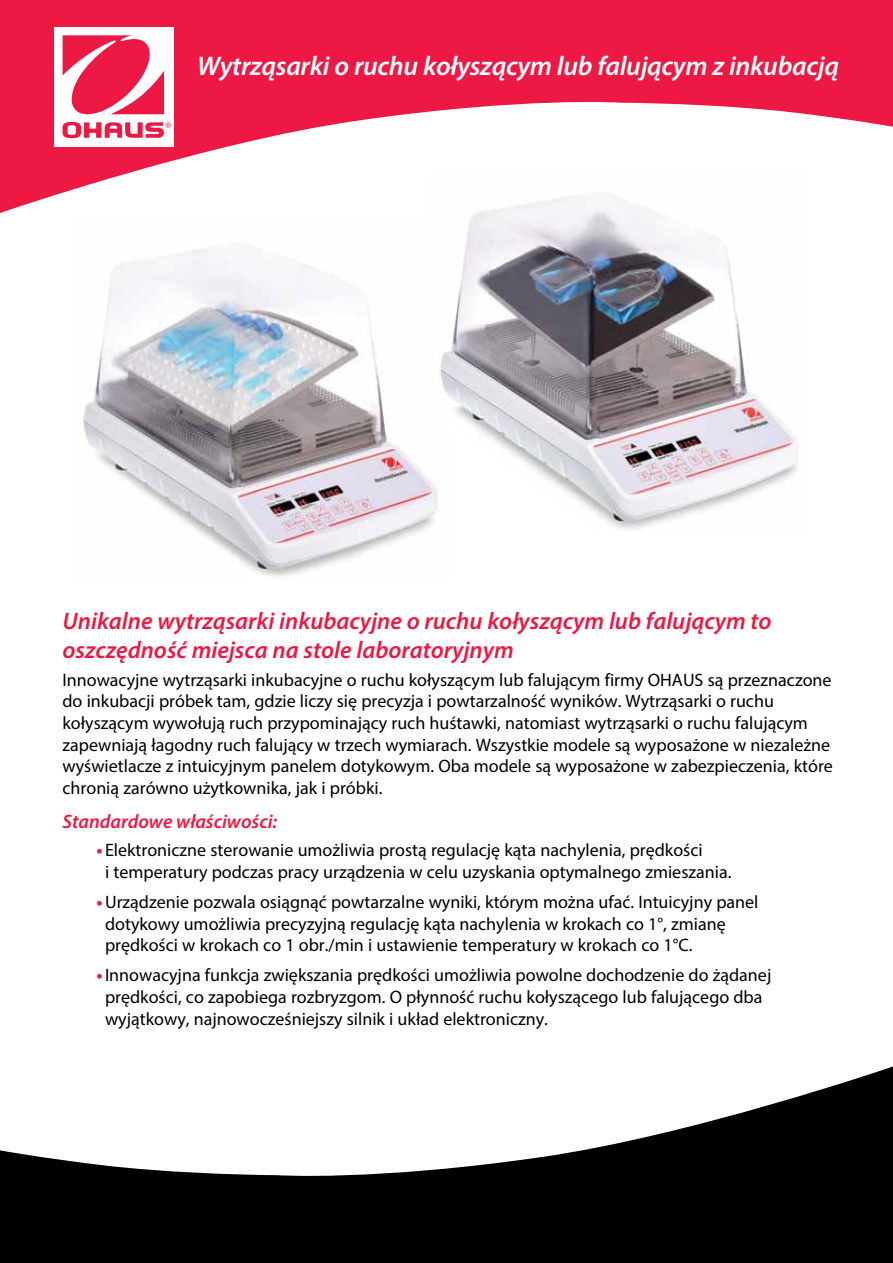
<style>
.page{position:relative;width:893px;height:1263px;background:#fff}
.page>*{position:absolute;margin:0;border:0;box-sizing:border-box;transform-origin:0 0}
.t1{font:italic 600 27px "Myriad Pro";letter-spacing:-.01em;color:#fff}
.t2{font:italic 600 24px/28.8px "Myriad Pro";color:#ed1844}
.t3{font:italic 600 19.5px "Myriad Pro";color:#ed1844}
.t4{font:18px/21.6px "Myriad Pro";color:#000}
.s1{font-weight:700;color:#ed1844}
</style>
<div class="page">
<svg style="left:0;top:0;width:893px;height:213px;fill:#ed1844"></svg>
<div style="left:54px;top:27px;width:120px;height:119px;background:#fff"></div>
<svg style="left:62px;top:35px;width:109px;height:103px"></svg>
<svg style="left:0;top:1066px;width:893px;height:197px;fill:#000"></svg>
<img style="left:83px;top:249px;width:347px;height:330px">
<img style="left:430px;top:170px;width:378px;height:360px">
<h1 class="t1" style="left:197px;top:49px;width:643px">Wytrząsarki o ruchu kołyszącym lub falującym z inkubacją</h1>
<h2 class="t2" style="left:63px;top:606px;width:711px">Unikalne wytrząsarki inkubacyjne o ruchu kołyszącym lub falującym to oszczędność miejsca na stole laboratoryjnym</h2>
<p class="t4" style="left:63px;top:669px;width:772px">Innowacyjne wytrząsarki inkubacyjne o ruchu kołyszącym lub falującym firmy OHAUS są przeznaczone do inkubacji próbek tam, gdzie liczy się precyzja i powtarzalność wyników. Wytrząsarki o ruchu kołyszącym wywołują ruch przypominający ruch huśtawki, natomiast wytrząsarki o ruchu falującym zapewniają łagodny ruch falujący w trzech wymiarach. Wszystkie modele są wyposażone w niezależne wyświetlacze z intuicyjnym panelem dotykowym. Oba modele są wyposażone w zabezpieczenia, które chronią zarówno użytkownika, jak i próbki.</p>
<p class="t3" style="left:63px;top:809px;width:216px">Standardowe właściwości:</p>
<p class="t4" style="left:105px;top:839px;width:628px;text-indent:-8px"><span class="s1">•</span> Elektroniczne sterowanie umożliwia prostą regulację kąta nachylenia, prędkości<br>i temperatury podczas pracy urządzenia w celu uzyskania optymalnego zmieszania.</p>
<p class="t4" style="left:105px;top:891px;width:655px;text-indent:-8px"><span class="s1">•</span>Urządzenie pozwala osiągnąć powtarzalne wyniki, którym można ufać. Intuicyjny panel dotykowy umożliwia precyzyjną regulację kąta nachylenia w krokach co 1°, zmianę prędkości w krokach co 1 obr./min i ustawienie temperatury w krokach co 1°C.</p>
<p class="t4" style="left:105px;top:964px;width:668px;text-indent:-8px"><span class="s1">•</span>Innowacyjna funkcja zwiększania prędkości umożliwia powolne dochodzenie do żądanej prędkości, co zapobiega rozbryzgom. O płynność ruchu kołyszącego lub falującego dba wyjątkowy, najnowocześniejszy silnik i układ elektroniczny.</p>
</div>
